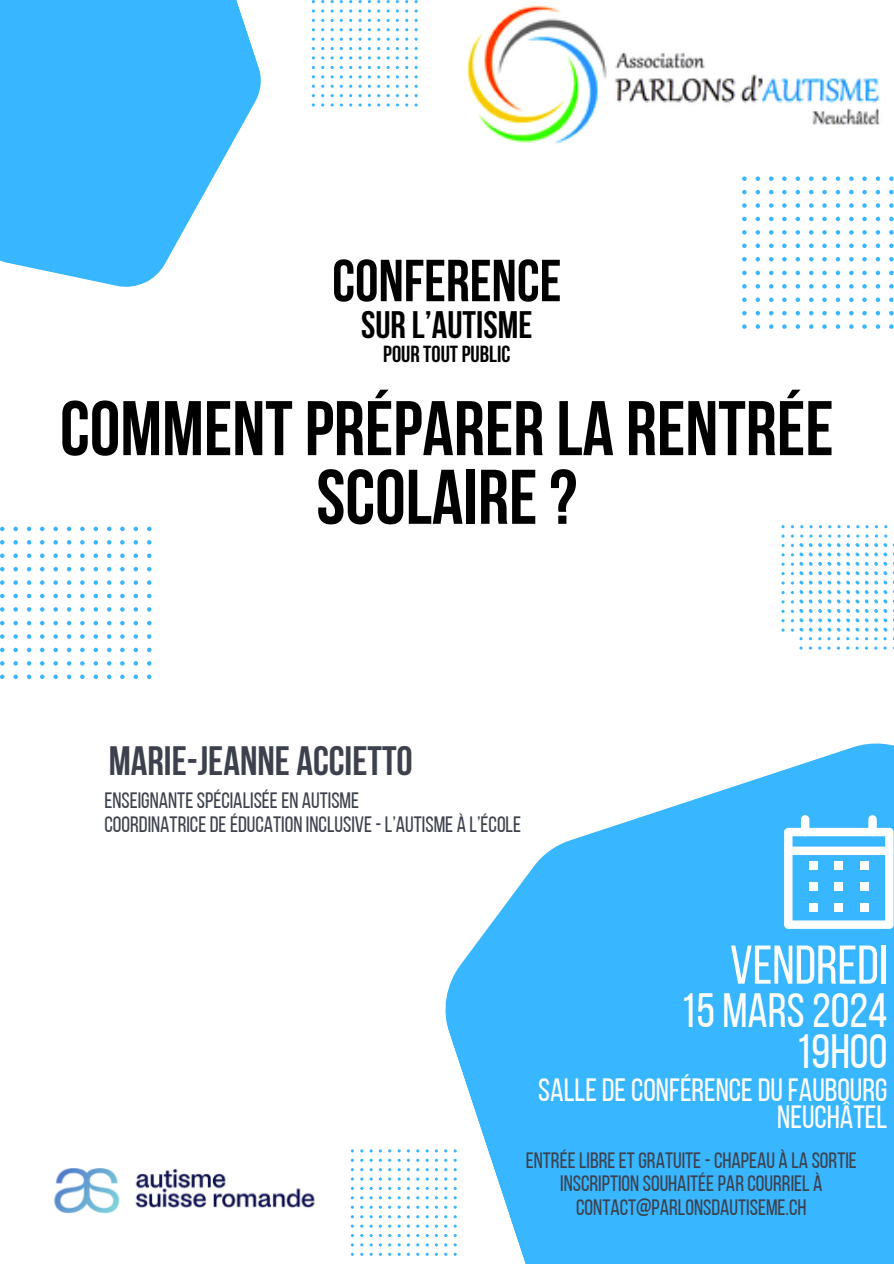
<style>
.page{position:relative;width:894px;height:1264px;background:#fff}
.page>*{position:absolute;margin:0;border:0;box-sizing:border-box;transform-origin:0 0}
.t1{font:700 77.1px/68.7px "Bebas Neue";color:#000;text-align:center}
.t2{font:700 59.1px "Bebas Neue";color:#000}
.t3{font:54.45px "Bebas Neue";color:#fff}
.t4{font:48px/41.8px "Bebas Neue";color:#fff;text-align:right}
.t5{font:700 40.95px "Bebas Neue";color:#3d414d}
.t6{font:700 38.1px "Bebas Neue";color:#000}
.t7{font:32.1px/27.5px "Bebas Neue";color:#fff;text-align:right}
.t8{font:700 23.1px "Bebas Neue";color:#000}
.t9{font:22.2px/23.7px "Bebas Neue";color:#3d414d;text-align:center}
</style>
<div class="page">
<svg style="left:0;top:0;width:261px;height:287px;fill:#38b6ff"></svg>
<svg style="left:444px;top:743px;width:449px;height:520px;fill:#38b6ff"></svg>
<svg style="left:0;top:526px;width:151px;height:153px"></svg>
<svg style="left:783px;top:815px;width:110px;height:113px"></svg>
<img style="left:466px;top:5px;width:414px;height:140px">
<svg style="left:742px;top:176px;width:151px;height:153px"></svg>
<svg style="left:312px;top:0;width:105px;height:107px"></svg>
<svg style="left:781px;top:525px;width:112px;height:124px"></svg>
<svg style="left:351px;top:1149px;width:105px;height:106px"></svg>
<img style="left:54px;top:1168px;width:261px;height:46px">
<p class="t2" style="left:332px;top:257px;width:231px">CONFERENCE</p>
<p class="t6" style="left:361px;top:310px;width:173px">SUR L’AUTISME</p>
<p class="t8" style="left:383px;top:344px;width:128px">POUR TOUTPUBLIC</p>
<p class="t1" style="left:60px;top:401px;width:775px">COMMENTPRÉPARER LA RENTRÉE<br>SCOLAIRE?</p>
<p class="t5" style="left:109px;top:744px;width:305px">MARIE-JEANNE ACCIETTO</p>
<p class="t9" style="left:104px;top:791px;width:418px;text-align:left">ENSEIGNANTESPÉCIALISÉEEN AUTISME<br>COORDINATRICEDEÉDUCATION INCLUSIVE-L’AUTISME À L’ÉCOLE</p>
<h1 class="t3" style="left:729px;top:942px;width:159px">VENDREDI</h1>
<h1 class="t4" style="left:680px;top:993px;width:209px">15 MARS 2024<br>19H00</h1>
<h1 class="t7" style="left:538px;top:1078px;width:350px">SALLEDECONFÉRENCEDUFAUBOURG<br>NEUCHÂTEL</h1>
<p class="t9" style="left:525px;top:1150px;width:332px">ENTRÉELIBREETGRATUITE-CHAPEAU À LA SORTIE<br>INSCRIPTION SOUHAITÉEPARCOURRIEL À<br>CONTACT@PARLONSDAUTISEME.CH</p>
</div>
